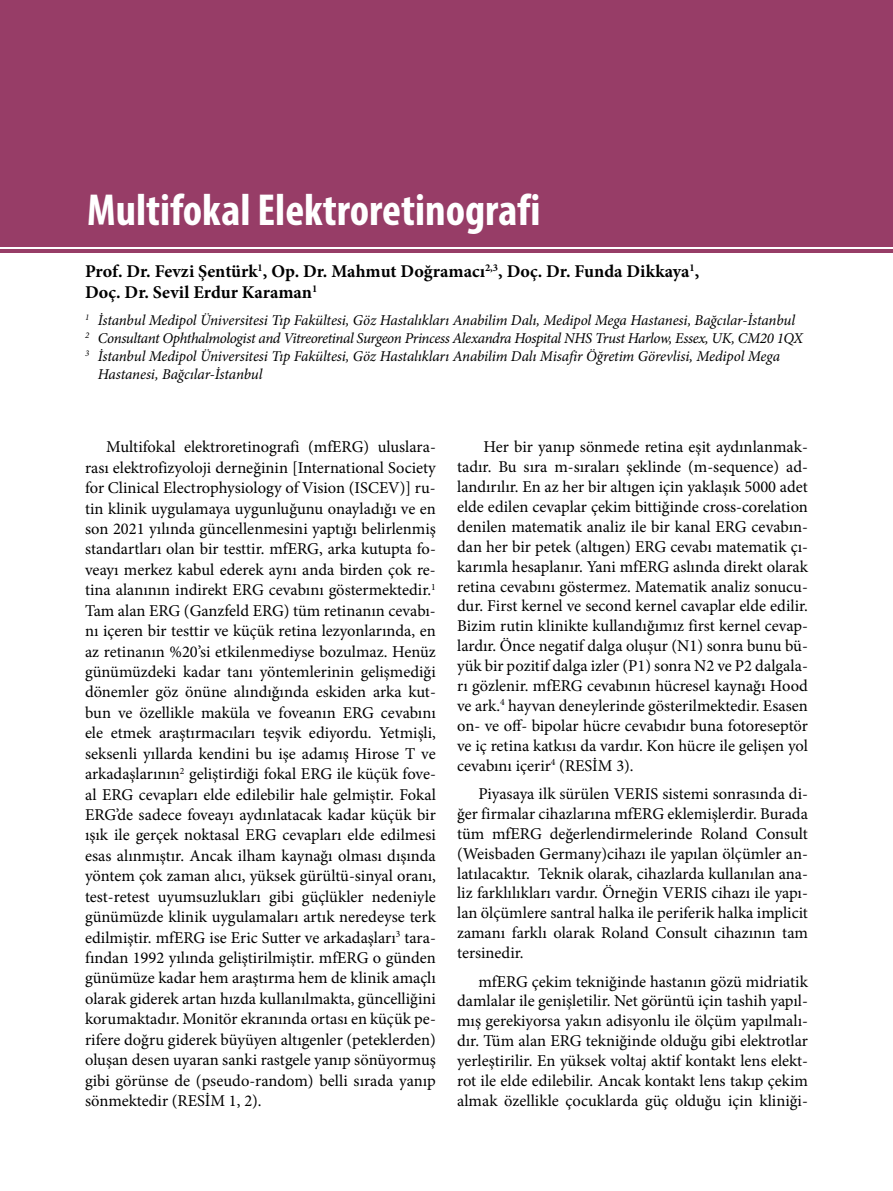
<style>
.page{position:relative;width:893px;height:1191px;background:#fff}
.page>*{position:absolute;margin:0;border:0;box-sizing:border-box;transform-origin:0 0}
.t1{font:700 condensed 45px "Myriad Pro";color:#fff}
.t2{font:700 18px/21.6px "Minion Pro";color:#000}
.t3{font:16.5px/20.4px "Minion Pro";color:#000;text-align:justify}
.t4{font:italic 15px "Minion Pro";letter-spacing:-.015em;color:#000}
</style>
<div class="page">
<div style="left:0;top:0;width:893px;height:247px;background:#973d67"></div>
<hr style="left:0;top:250px;width:893px;height:3px;background:#973d67">
<h1 class="t1" style="left:87px;top:182px;width:455px">Multifokal Elektroretinografi</h1>
<p class="t2" style="left:85px;top:260px;width:616px">Prof. Dr. Fevzi Şentürk<sup>1</sup>, Op. Dr. Mahmut Doğramacı<sup>2,3</sup>, Doç. Dr. Funda Dikkaya<sup>1</sup>,<br>Doç. Dr. Sevil Erdur Karaman<sup>1</sup></p>
<p class="t4" style="left:85px;top:310px;width:712px"><sup>1</sup> İstanbul Medipol Üniversitesi Tıp Fakültesi, Göz Hastalıkları Anabilim Dalı, Medipol Mega Hastanesi, Bağcılar-İstanbul</p>
<p class="t4" style="left:85px;top:328px;width:720px"><sup>2</sup> Consultant Ophthalmologist and Vitreoretinal Surgeon Princess Alexandra Hospital NHS Trust Harlow, Essex, UK, CM20 1QX</p>
<p class="t4" style="left:85px;top:346px;width:696px"><sup>3</sup> İstanbul Medipol Üniversitesi Tıp Fakültesi, Göz Hastalıkları Anabilim Dalı Misafir Öğretim Görevlisi, Medipol Mega</p>
<p class="t4" style="left:98px;top:364px;width:166px">Hastanesi, Bağcılar-İstanbul</p>
<p class="t3" style="left:85px;top:437px;width:352px;text-indent:21px">Multifokal elektroretinografi (mfERG) uluslara&shy;rası elektrofizyoloji derneğinin [International Society for Clinical Electrophysiology of Vision (ISCEV)] ru&shy;tin klinik uygulamaya uygunluğunu onayladığı ve en son 2021 yılında güncellenmesini yaptığı belirlenmiş standartları olan bir testtir. mfERG, arka kutupta fo&shy;veayı merkez kabul ederek aynı anda birden çok re&shy;tina alanının indirekt ERG cevabını göstermektedir.<sup>1<br></sup>Tam alan ERG (Ganzfeld ERG) tüm retinanın cevabı&shy;nı içeren bir testtir ve küçük retina lezyonlarında, en az retinanın %20’si etkilenmediyse bozulmaz. Henüz günümüzdeki kadar tanı yöntemlerinin gelişmediği dönemler göz önüne alındığında eskiden arka kut&shy;bun ve özellikle maküla ve foveanın ERG cevabını ele etmek araştırmacıları teşvik ediyordu. Yetmişli, seksenli yıllarda kendini bu işe adamış Hirose T ve arkadaşlarının<sup>2</sup> geliştirdiği fokal ERG ile küçük fove&shy;al ERG cevapları elde edilebilir hale gelmiştir. Fokal ERG’de sadece foveayı aydınlatacak kadar küçük bir ışık ile gerçek noktasal ERG cevapları elde edilmesi esas alınmıştır. Ancak ilham kaynağı olması dışında yöntem çok zaman alıcı, yüksek gürültü-sinyal oranı, test-retest uyumsuzlukları gibi güçlükler nedeniyle günümüzde klinik uygulamaları artık neredeyse terk edilmiştir. mfERG ise Eric Sutter ve arkadaşları<sup>3</sup> tara&shy;fından 1992 yılında geliştirilmiştir. mfERG o günden günümüze kadar hem araştırma hem de klinik amaçlı olarak giderek artan hızda kullanılmakta, güncelliğini korumaktadır. Monitör ekranında ortası en küçük pe&shy;rifere doğru giderek büyüyen altıgenler (peteklerden) oluşan desen uyaran sanki rastgele yanıp sönüyormuş gibi görünse de (pseudo-random) belli sırada yanıp sönmektedir (RESİM 1, 2).</p>
<p class="t3" style="left:457px;top:437px;width:352px;line-height:20px;text-indent:26px">Her bir yanıp sönmede retina eşit aydınlanmak&shy;tadır. Bu sıra m-sıraları şeklinde (m-sequence) ad&shy;landırılır. En az her bir altıgen için yaklaşık 5000 adet elde edilen cevaplar çekim bittiğinde cross-corelation denilen matematik analiz ile bir kanal ERG cevabın&shy;dan her bir petek (altıgen) ERG cevabı matematik çı&shy;karımla hesaplanır. Yani mfERG aslında direkt olarak retina cevabını göstermez. Matematik analiz sonucu&shy;dur. First kernel ve second kernel cavaplar elde edilir.<br>Bizim rutin klinikte kullandığımız first kernel cevap&shy;lardır. Önce negatif dalga oluşur (N1) sonra bunu bü&shy;yük bir pozitif dalga izler (P1) sonra N2 ve P2 dalgala&shy;rı gözlenir. mfERG cevabının hücresel kaynağı Hood ve ark.<sup>4</sup> hayvan deneylerinde gösterilmektedir. Esasen on- ve off- bipolar hücre cevabıdır buna fotoreseptör ve iç retina katkısı da vardır. Kon hücre ile gelişen yol cevabını içerir<sup>4</sup> (RESİM 3).</p>
<p class="t3" style="left:457px;top:784px;width:352px;line-height:20px;text-indent:21px">Piyasaya ilk sürülen VERIS sistemi sonrasında di&shy;ğer firmalar cihazlarına mfERG eklemişlerdir. Burada tüm mfERG değerlendirmelerinde Roland Consult (Weisbaden Germany)cihazı ile yapılan ölçümler an&shy;latılacaktır. Teknik olarak, cihazlarda kullanılan ana&shy;liz farklılıkları vardır. Örneğin VERIS cihazı ile yapı&shy;lan ölçümlere santral halka ile periferik halka implicit zamanı farklı olarak Roland Consult cihazının tam tersinedir.</p>
<p class="t3" style="left:457px;top:971px;width:352px;line-height:20px;text-indent:21px">mfERG çekim tekniğinde hastanın gözü midriatik damlalar ile genişletilir. Net görüntü için tashih yapıl&shy;mış gerekiyorsa yakın adisyonlu ile ölçüm yapılmalı&shy;dır. Tüm alan ERG tekniğinde olduğu gibi elektrotlar yerleştirilir. En yüksek voltaj aktif kontakt lens elekt&shy;rot ile elde edilebilir. Ancak kontakt lens takıp çekim almak özellikle çocuklarda güç olduğu için kliniği-</p>
</div>
